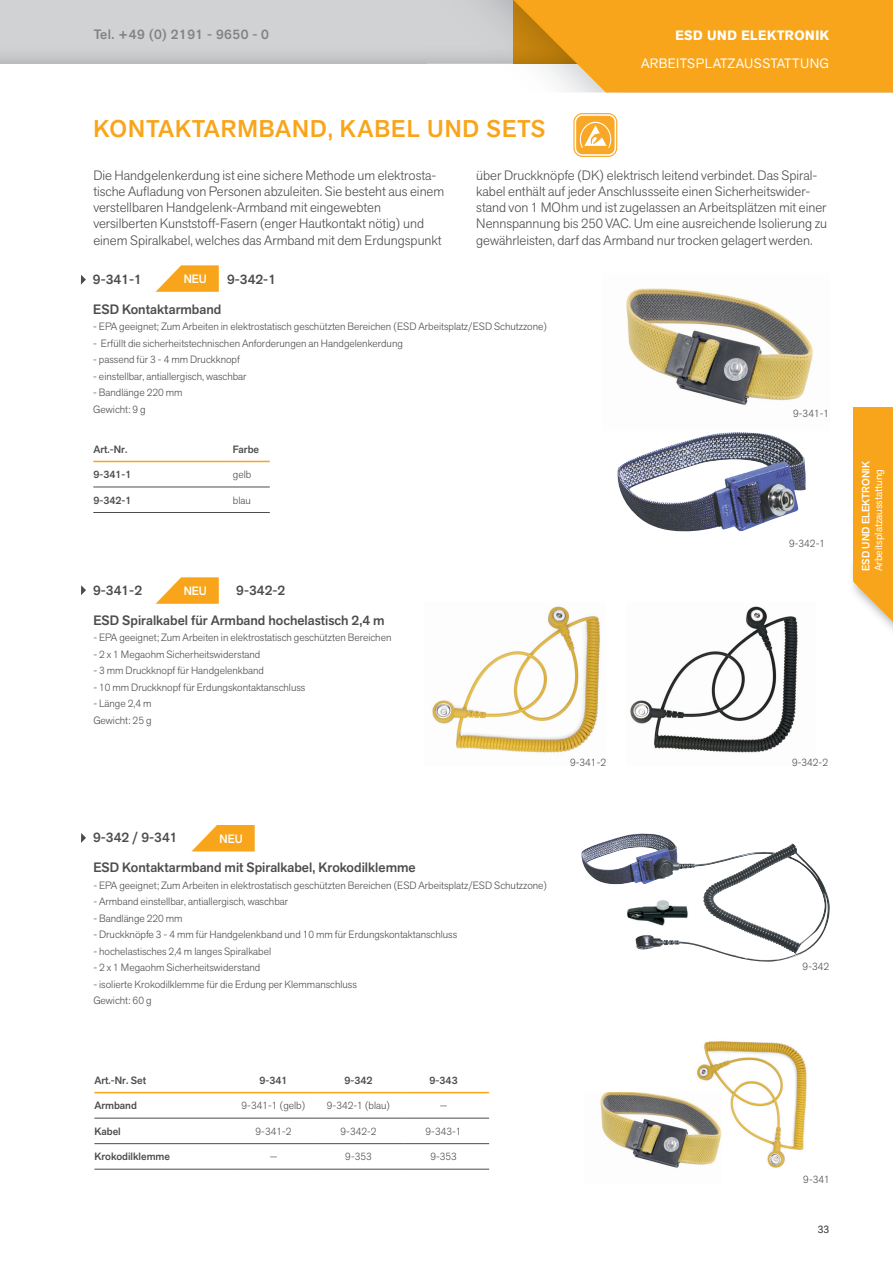
<style>
.page{position:relative;width:893px;height:1263px;background:#fff}
.page>*{position:absolute;margin:0;border:0;box-sizing:border-box;transform-origin:0 0}
.t1{font:500 24px "Akzid Grtsk Next";letter-spacing:.04em;color:#f9a51b}
.t2{font:300 13.5px/16.2px "Akzid Grtsk Next";color:#4b4c4d}
.t3{font:500 13.5px "Akzid Grtsk Next";color:#4b4c4d}
.t4{font:13.5px "Akzid Grtsk Next";letter-spacing:.03em;color:#fff}
.t5{font:500 13.5px "Akzid Grtsk Next";letter-spacing:.03em;color:#808285}
.t6{font:700 13.5px "Akzid Grtsk Next";letter-spacing:.03em;color:#fff}
.t7{font:500 12px "Akzid Grtsk Next";color:#fff}
.t8{font:300 10.5px/16.5px "Akzid Grtsk Next";color:#4b4c4d}
.t9{font:500 10.5px "Akzid Grtsk Next";color:#4b4c4d}
.t10{font:10.5px "Akzid Grtsk Next";color:#fff}
.t11{font:500 10.5px "Akzid Grtsk Next";color:#fff}
</style>
<div class="page">
<svg style="left:513px;top:0;width:380px;height:92px;background:#f4a727"></svg>
<img style="left:617px;top:432px;width:189px;height:100px">
<img style="left:626px;top:288px;width:187px;height:117px">
<img style="left:432px;top:606px;width:169px;height:147px">
<img style="left:630px;top:606px;width:168px;height:147px">
<img style="left:581px;top:834px;width:190px;height:52px">
<img style="left:697px;top:1041px;width:110px;height:127px">
<img style="left:627px;top:900px;width:61px;height:26px">
<div style="left:573px;top:113px;width:44px;height:44px;border:1px solid #f8a726;border-radius:8px"></div>
<div style="left:576px;top:116px;width:39px;height:38px;background:#f8a726;border-radius:6px"></div>
<svg style="left:580px;top:122px;width:31px;height:26px"></svg>
<img style="left:600px;top:1092px;width:121px;height:76px">
<svg style="left:81px;top:585px;width:5px;height:10px"></svg>
<svg style="left:81px;top:833px;width:5px;height:10px"></svg>
<svg style="left:81px;top:275px;width:5px;height:10px"></svg>
<svg style="left:156px;top:577px;width:63px;height:27px"></svg>
<svg style="left:156px;top:265px;width:63px;height:27px"></svg>
<svg style="left:192px;top:825px;width:63px;height:26px"></svg>
<hr style="left:94px;top:1092px;width:140px;height:1px;background:#f9a51b">
<hr style="left:234px;top:1092px;width:85px;height:1px;background:#f9a51b">
<hr style="left:319px;top:1092px;width:85px;height:1px;background:#f9a51b">
<hr style="left:404px;top:1092px;width:85px;height:1px;background:#f9a51b">
<hr style="left:94px;top:1118px;width:140px;height:1px;background:#4b4c4d">
<hr style="left:234px;top:1118px;width:85px;height:1px;background:#4b4c4d">
<hr style="left:319px;top:1118px;width:85px;height:1px;background:#4b4c4d">
<hr style="left:404px;top:1118px;width:85px;height:1px;background:#4b4c4d">
<hr style="left:94px;top:1143px;width:140px;height:1px;background:#4b4c4d">
<hr style="left:234px;top:1143px;width:85px;height:1px;background:#4b4c4d">
<hr style="left:319px;top:1143px;width:85px;height:1px;background:#4b4c4d">
<hr style="left:404px;top:1143px;width:85px;height:1px;background:#4b4c4d">
<hr style="left:94px;top:1169px;width:140px;height:1px;background:#4b4c4d">
<hr style="left:234px;top:1169px;width:85px;height:1px;background:#4b4c4d">
<hr style="left:319px;top:1169px;width:85px;height:1px;background:#4b4c4d">
<hr style="left:404px;top:1169px;width:85px;height:1px;background:#4b4c4d">
<hr style="left:93px;top:461px;width:140px;height:1px;background:#f9a51b">
<hr style="left:233px;top:461px;width:37px;height:1px;background:#f9a51b">
<hr style="left:93px;top:487px;width:140px;height:1px;background:#4b4c4d">
<hr style="left:233px;top:487px;width:37px;height:1px;background:#4b4c4d">
<hr style="left:93px;top:512px;width:140px;height:1px;background:#4b4c4d">
<hr style="left:233px;top:512px;width:37px;height:1px;background:#4b4c4d">
<svg style="left:853px;top:580px;width:40px;height:42px"></svg>
<div style="left:853px;top:408px;width:40px;height:172px;background:#f9a51b"></div>
<p class="t5" style="left:94px;top:26px;width:177px">Tel. +49 (0) 2191 - 9650 - 0</p>
<h1 class="t1" style="left:93px;top:113px;width:454px">KONTAKTARMBAND, KABEL UND SETS</h1>
<p class="t6" style="left:675px;top:26px;width:155px">ESD UND ELEKTRONIK</p>
<p class="t4" style="left:641px;top:55px;width:190px">ARBEITSPLATZAUSSTATTUNG</p>
<p class="t2" style="left:93px;top:167px;width:352px">Die Handgelenkerdung ist eine sichere Methode um elektrosta&shy;tische Aufladung von Personen abzuleiten. Sie besteht aus einem verstellbaren Handgelenk-Armband mit eingewebten versilberten Kunststoff-Fasern (enger Hautkontakt nötig) und einem Spiralkabel, welches das Armband mit dem Erdungspunkt</p>
<p class="t2" style="left:476px;top:167px;width:352px">über Druckknöpfe (DK) elektrisch leitend verbindet. Das Spiral&shy;kabel enthält auf jeder Anschlussseite einen Sicherheitswider&shy;stand von 1 MOhm und ist zugelassen an Arbeitsplätzen mit einer Nennspannung bis 250 VAC. Um eine ausreichende Isolierung zu gewährleisten, darf das Armband nur trocken gelagert werden.</p>
<p class="t7" style="left:184px;top:271px;width:25px">NEU</p>
<p class="t3" style="left:93px;top:271px;width:51px">9-341-1</p>
<p class="t3" style="left:227px;top:271px;width:51px">9-342-1</p>
<p class="t3" style="left:93px;top:300px;width:130px">ESD Kontaktarmband</p>
<p class="t8" style="left:93px;top:318px;width:455px">- EPA geeignet; Zum Arbeiten in elektrostatisch geschützten Bereichen (ESD Arbeitsplatz/ESD Schutzzone)</p>
<p class="t8" style="left:93px;top:335px;width:311px">- Erfüllt die sicherheitstechnischen Anforderungen an Handgelenkerdung</p>
<p class="t8" style="left:93px;top:351px;width:148px">- passend für 3 - 4 mm Druckknopf</p>
<p class="t8" style="left:93px;top:368px;width:155px">- einstellbar, antiallergisch, waschbar</p>
<p class="t8" style="left:93px;top:384px;width:91px">- Bandlänge 220 mm<br>Gewicht: 9 g</p>
<p class="t9" style="left:93px;top:442px;width:36px">Art.-Nr.</p>
<p class="t9" style="left:233px;top:442px;width:28px">Farbe</p>
<p class="t9" style="left:93px;top:468px;width:40px">9-341-1</p>
<p class="t8" style="left:233px;top:466px;width:20px">gelb</p>
<p class="t9" style="left:93px;top:493px;width:40px">9-342-1</p>
<p class="t8" style="left:233px;top:492px;width:19px">blau</p>
<p class="t3" style="left:93px;top:581px;width:51px">9-341-2</p>
<p class="t3" style="left:236px;top:581px;width:51px">9-342-2</p>
<p class="t7" style="left:184px;top:583px;width:25px">NEU</p>
<p class="t3" style="left:93px;top:611px;width:293px">ESD Spiralkabel für Armband hochelastisch 2,4 m</p>
<p class="t8" style="left:93px;top:629px;width:300px">- EPA geeignet; Zum Arbeiten in elektrostatisch geschützten Bereichen</p>
<p class="t8" style="left:93px;top:646px;width:169px">- 2 x 1 Megaohm Sicherheitswiderstand</p>
<p class="t8" style="left:93px;top:662px;width:172px">- 3 mm Druckknopf für Handgelenkband</p>
<p class="t8" style="left:93px;top:679px;width:214px">- 10 mm Druckknopf für Erdungskontaktanschluss</p>
<p class="t8" style="left:93px;top:695px;width:60px">- Länge 2,4 m<br>Gewicht: 25 g</p>
<p class="t8" style="left:793px;top:405px;width:38px">9-341-1</p>
<p class="t8" style="left:789px;top:534px;width:38px">9-342-1</p>
<p class="t8" style="left:570px;top:754px;width:38px">9-341-2</p>
<p class="t8" style="left:792px;top:754px;width:38px">9-342-2</p>
<p class="t3" style="left:93px;top:829px;width:86px">9-342 / 9-341</p>
<p class="t7" style="left:220px;top:831px;width:25px">NEU</p>
<p class="t3" style="left:93px;top:859px;width:324px">ESD Kontaktarmband mit Spiralkabel, Krokodilklemme</p>
<p class="t8" style="left:93px;top:877px;width:455px">- EPA geeignet; Zum Arbeiten in elektrostatisch geschützten Bereichen (ESD Arbeitsplatz/ESD Schutzzone)</p>
<p class="t8" style="left:93px;top:893px;width:196px">- Armband einstellbar, antiallergisch, waschbar</p>
<p class="t8" style="left:93px;top:910px;width:91px">- Bandlänge 220 mm</p>
<p class="t8" style="left:93px;top:926px;width:365px">- Druckknöpfe 3 - 4 mm für Handgelenkband und 10 mm für Erdungskontaktanschluss</p>
<p class="t8" style="left:93px;top:943px;width:179px">- hochelastisches 2,4 m langes Spiralkabel</p>
<p class="t8" style="left:93px;top:959px;width:169px">- 2 x 1 Megaohm Sicherheitswiderstand</p>
<p class="t8" style="left:93px;top:976px;width:265px">- isolierte Krokodilklemme für die Erdung per Klemmanschluss<br>Gewicht: 60 g</p>
<p class="t8" style="left:803px;top:958px;width:28px">9-342</p>
<p class="t9" style="left:94px;top:1074px;width:53px">Art.-Nr. Set</p>
<p class="t9" style="left:259px;top:1074px;width:30px">9-341</p>
<p class="t9" style="left:344px;top:1074px;width:30px">9-342</p>
<p class="t9" style="left:430px;top:1074px;width:30px">9-343</p>
<p class="t9" style="left:94px;top:1099px;width:44px">Armband</p>
<p class="t8" style="left:242px;top:1097px;width:65px">9-341-1 (gelb)</p>
<p class="t8" style="left:327px;top:1097px;width:65px">9-342-1 (blau)</p>
<p class="t8" style="left:440px;top:1097px;width:9px">—</p>
<p class="t9" style="left:94px;top:1124px;width:28px">Kabel</p>
<p class="t8" style="left:255px;top:1123px;width:38px">9-341-2</p>
<p class="t8" style="left:341px;top:1123px;width:38px">9-342-2</p>
<p class="t8" style="left:426px;top:1123px;width:38px">9-343-1</p>
<p class="t9" style="left:94px;top:1150px;width:77px">Krokodilklemme</p>
<p class="t8" style="left:270px;top:1148px;width:9px">—</p>
<p class="t8" style="left:345px;top:1148px;width:28px">9-353</p>
<p class="t8" style="left:430px;top:1148px;width:28px">9-353</p>
<p class="t8" style="left:803px;top:1170px;width:28px">9-341</p>
<p class="t8" style="left:818px;top:1220px;width:13px">33</p>
<p class="t11" style="left:859px;top:571px;width:112px;rotate:-90deg">ESD UND ELEKTRONIK</p>
<p class="t10" style="left:872px;top:571px;width:104px;rotate:-90deg">Arbeitsplatzausstattung</p>
</div>
